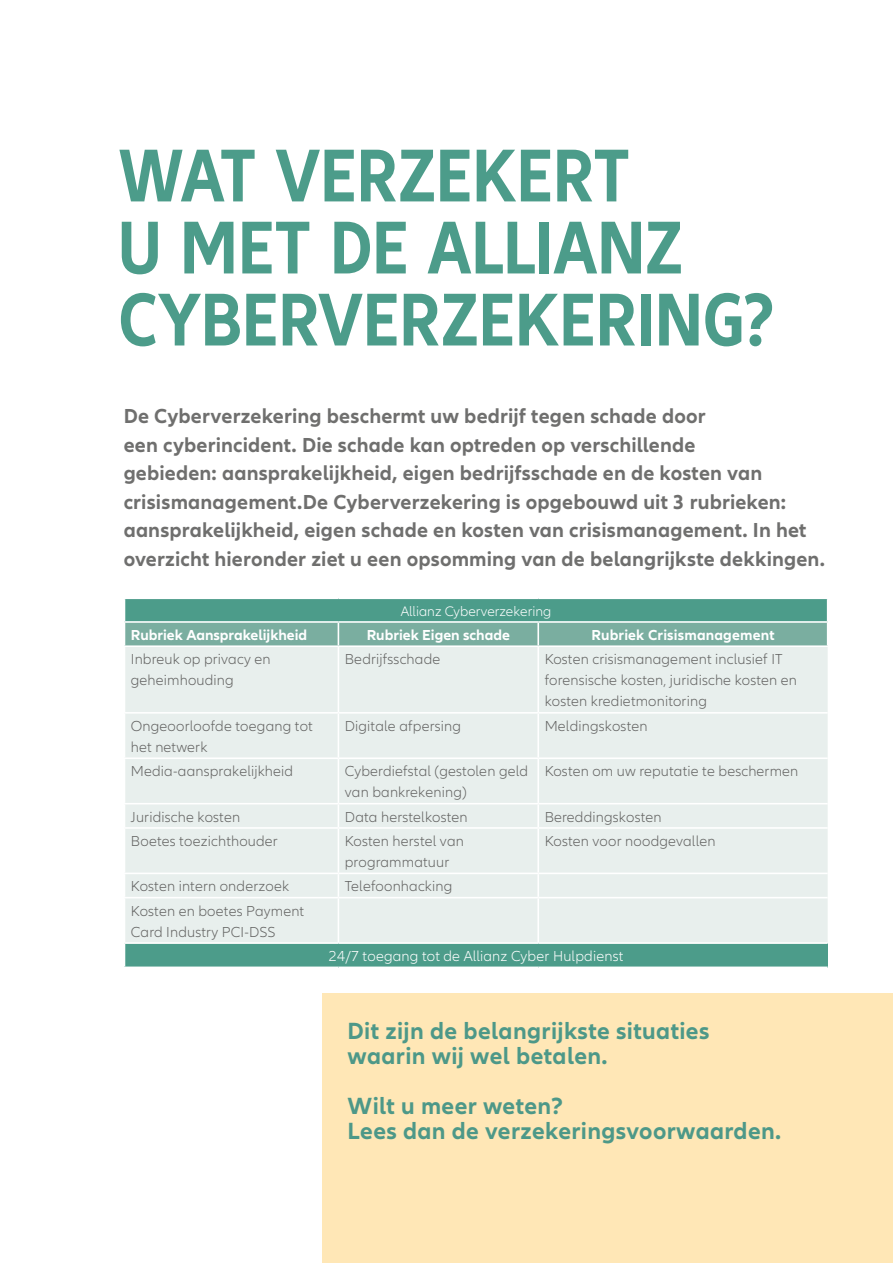
<style>
.page{position:relative;width:893px;height:1263px;background:#fff}
.page>*{position:absolute;margin:0;border:0;box-sizing:border-box;transform-origin:0 0}
.t1{font:700 condensed 77.55px/72px "Allianz Neo";color:#4c9c8a}
.t2{font:700 24.3px/24.9px "Allianz Neo";letter-spacing:.015em;color:#4d9888}
.t3{font:700 21px/28.5px "Allianz Neo";letter-spacing:.01em;color:#6f6f6e}
.t4{font:300 15px/21.1px "Allianz Neo";letter-spacing:.01em;color:#636362}
.t5{font:700 15px "Allianz Neo";color:#fff}
.t6{font:300 15px "Allianz Neo";letter-spacing:.01em;color:#fff}
.t7{font:300 14.25px "Allianz Neo";color:#fff}
</style>
<div class="page">
<div style="left:125px;top:647px;width:703px;height:295px;background:#e8efed"></div>
<div style="left:124px;top:943px;width:704px;height:24px;background:#4c9c8a"></div>
<svg style="left:124px;top:599px;width:704px;height:46px;background:#6aa99a"></svg>
<hr style="left:338px;top:647px;width:1px;height:65px;background:#fff">
<hr style="left:537px;top:647px;width:2px;height:65px;background:#fff">
<hr style="left:124px;top:712px;width:214px;height:2px;background:#fff">
<hr style="left:338px;top:712px;width:200px;height:2px;background:#fff">
<hr style="left:338px;top:714px;width:1px;height:43px;background:#fff">
<hr style="left:538px;top:712px;width:290px;height:2px;background:#fff">
<hr style="left:537px;top:714px;width:2px;height:43px;background:#fff">
<hr style="left:124px;top:757px;width:214px;height:2px;background:#fff">
<hr style="left:338px;top:757px;width:200px;height:2px;background:#fff">
<hr style="left:338px;top:759px;width:1px;height:44px;background:#fff">
<hr style="left:538px;top:757px;width:290px;height:2px;background:#fff">
<hr style="left:537px;top:759px;width:2px;height:44px;background:#fff">
<hr style="left:124px;top:803px;width:214px;height:1px;background:#fff">
<hr style="left:338px;top:803px;width:200px;height:1px;background:#fff">
<svg style="left:338px;top:804px;width:1px;height:23px"></svg>
<hr style="left:538px;top:803px;width:290px;height:1px;background:#fff">
<hr style="left:537px;top:804px;width:2px;height:23px;background:#fff">
<hr style="left:124px;top:827px;width:214px;height:2px;background:#fff">
<hr style="left:338px;top:827px;width:200px;height:2px;background:#fff">
<hr style="left:338px;top:829px;width:1px;height:43px;background:#fff">
<hr style="left:538px;top:827px;width:290px;height:2px;background:#fff">
<hr style="left:537px;top:829px;width:2px;height:43px;background:#fff">
<hr style="left:124px;top:872px;width:214px;height:2px;background:#fff">
<hr style="left:338px;top:872px;width:200px;height:2px;background:#fff">
<svg style="left:338px;top:874px;width:1px;height:23px"></svg>
<hr style="left:538px;top:872px;width:290px;height:2px;background:#fff">
<hr style="left:537px;top:874px;width:2px;height:23px;background:#fff">
<hr style="left:124px;top:897px;width:214px;height:1px;background:#fff">
<hr style="left:338px;top:897px;width:200px;height:1px;background:#fff">
<hr style="left:338px;top:898px;width:1px;height:44px;background:#fff">
<hr style="left:538px;top:897px;width:290px;height:1px;background:#fff">
<hr style="left:537px;top:898px;width:2px;height:44px;background:#fff">
<hr style="left:124px;top:942px;width:214px;height:2px;background:#fff">
<svg style="left:124px;top:944px;width:1px;height:22px"></svg>
<hr style="left:338px;top:942px;width:200px;height:2px;background:#fff">
<hr style="left:538px;top:942px;width:290px;height:2px;background:#fff">
<hr style="left:124px;top:966px;width:214px;height:2px;background:#fff">
<hr style="left:338px;top:966px;width:200px;height:2px;background:#fff">
<hr style="left:538px;top:966px;width:290px;height:2px;background:#fff">
<div style="left:322px;top:993px;width:571px;height:270px;background:#ffe7b6"></div>
<h1 class="t1" style="left:119px;top:141px;width:657px">WAT VERZEKERT<br>U MET DE ALLIANZ<br>CYBERVERZEKERING?</h1>
<p class="t3" style="left:124px;top:402px;width:703px">De Cyberverzekering beschermt uw bedrijf tegen schade door<br>een cyberincident. Die schade kan optreden op verschillende<br>gebieden: aansprakelijkheid, eigen bedrijfsschade en de kosten van crisismanagement.De Cyberverzekering is opgebouwd uit 3 rubrieken: aansprakelijkheid, eigen schade en kosten van crisismanagement. In het overzicht hieronder ziet u een opsomming van de belangrijkste dekkingen.</p>
<p class="t7" style="left:401px;top:603px;width:152px">Allianz Cyberverzekering</p>
<p class="t5" style="left:131px;top:626px;width:178px">Rubriek Aansprakelijkheid</p>
<p class="t5" style="left:367px;top:626px;width:145px">Rubriek Eigen schade</p>
<p class="t5" style="left:591px;top:626px;width:185px">Rubriek Crisismanagement</p>
<p class="t4" style="left:131px;top:649px;width:141px">Inbreuk op privacy en geheimhouding</p>
<p class="t4" style="left:345px;top:649px;width:97px">Bedrijfsschade</p>
<p class="t4" style="left:545px;top:649px;width:254px">Kosten crisismanagement inclusief IT forensische kosten, juridische kosten en kosten kredietmonitoring</p>
<p class="t4" style="left:131px;top:715px;width:183px">Ongeoorloofde toegang tot het netwerk</p>
<p class="t4" style="left:345px;top:715px;width:118px">Digitale afpersing</p>
<p class="t4" style="left:545px;top:715px;width:104px">Meldingskosten</p>
<p class="t4" style="left:131px;top:761px;width:164px">Media-aansprakelijkheid</p>
<p class="t4" style="left:345px;top:761px;width:185px">Cyberdiefstal (gestolen geld van bankrekening)</p>
<p class="t4" style="left:545px;top:761px;width:255px">Kosten om uw reputatie te beschermen</p>
<p class="t4" style="left:131px;top:806px;width:111px">Juridische kosten</p>
<p class="t4" style="left:345px;top:806px;width:124px">Data herstelkosten</p>
<p class="t4" style="left:545px;top:806px;width:118px">Bereddingskosten</p>
<p class="t4" style="left:131px;top:831px;width:148px">Boetes toezichthouder</p>
<p class="t4" style="left:345px;top:831px;width:121px">Kosten herstel van programmatuur</p>
<p class="t4" style="left:545px;top:831px;width:172px">Kosten voor noodgevallen</p>
<p class="t4" style="left:131px;top:876px;width:160px">Kosten intern onderzoek</p>
<p class="t4" style="left:345px;top:876px;width:109px">Telefoonhacking</p>
<p class="t4" style="left:131px;top:900px;width:175px">Kosten en boetes Payment<br>Card Industry PCI-DSS</p>
<p class="t6" style="left:329px;top:947px;width:296px">24/7 toegang tot de Allianz Cyber Hulpdienst</p>
<h2 class="t2" style="left:348px;top:1019px;width:363px">Dit zijn de belangrijkste situaties waarin wij wel betalen.</h2>
<h2 class="t2" style="left:348px;top:1094px;width:435px">Wilt u meer weten?<br>Lees dan de verzekeringsvoorwaarden.</h2>
</div>
